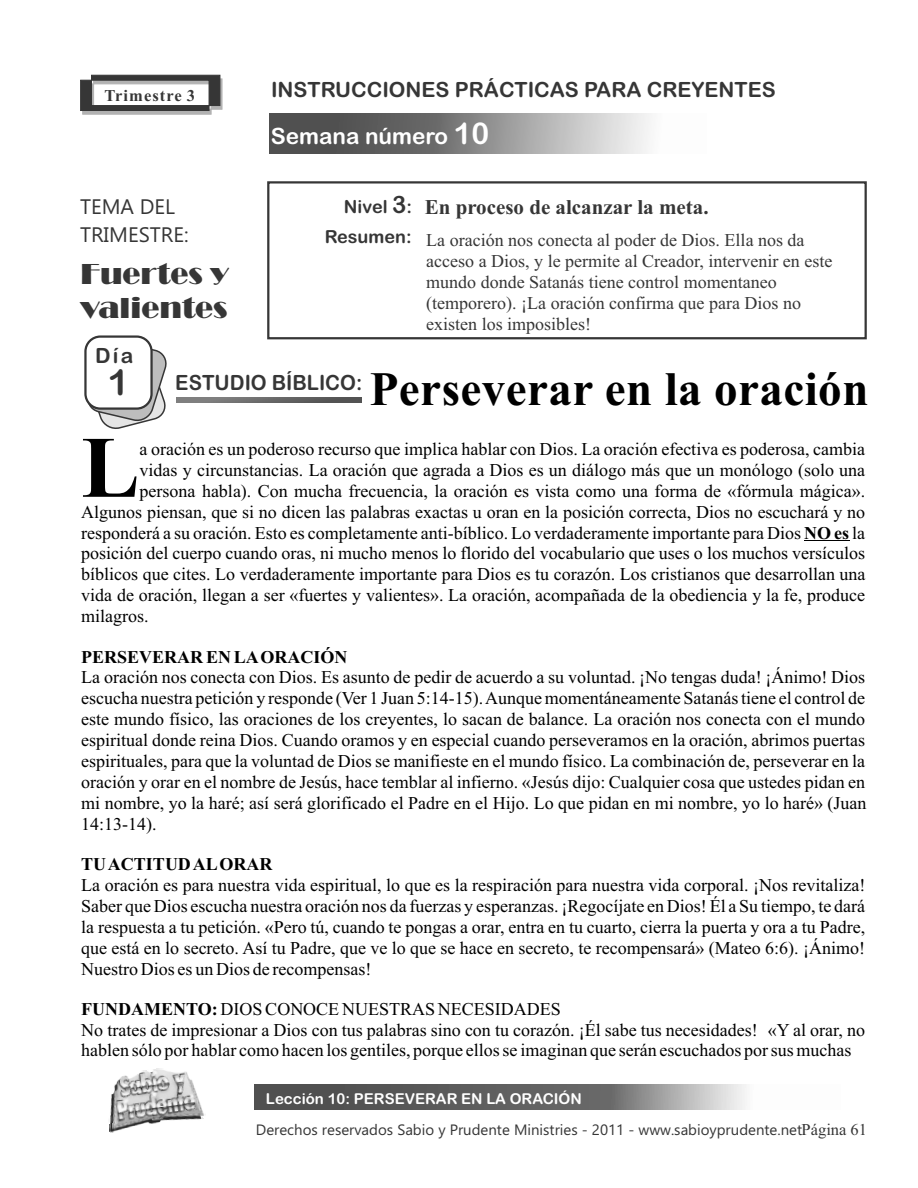
<style>
.page{position:relative;width:918px;height:1188px;background:#fff}
.page>*{position:absolute;margin:0;border:0;box-sizing:border-box;transform-origin:0 0}
.t1{font:700 87.45px "Times New Roman";color:#000}
.t2{font:700 48px "Times New Roman";letter-spacing:.01em;color:#000}
.t3{font:36px "Arial Rounded MT Bold";color:#363636}
.t4{font:30px/33.9px "Broadway";color:#363636}
.t5{font:22.5px "Arial Rounded MT Bold";color:#fff}
.t6{font:21px "Arial Rounded MT Bold";color:#363636}
.t7{font:700 21px "Times New Roman";color:#363636}
.t8{font:21px/27.9px "Ebrima";color:#363636}
.t9{font:21px "Arial Rounded MT Bold";color:#363636;scale:.95 1}
.t10{font:18px/21px "Times New Roman";color:#000;text-align:justify}
.t11{font:18px/21px "Times New Roman";color:#363636}
.t12{font:700 18px "Times New Roman";color:#000}
.t13{font:18px "Arial Rounded MT Bold";color:#363636}
.t14{font:700 16.5px "Times New Roman";letter-spacing:.065em;color:#363636}
.t15{font:15px "Ebrima";color:#363636}
.t16{font:15px "Arial Rounded MT Bold";color:#fff}
.s1{font-size:30px}
.s2{font-size:24px}
.s3{font-weight:700}
.s4{font-family:"Times New Roman";font-size:16.5px}
</style>
<div class="page">
<div style="left:267px;top:181px;width:600px;height:158px;border:2px solid #363636"></div>
<hr style="left:804px;top:540px;width:45px;height:1px;background:#000">
<svg style="left:255px;top:1085px;width:491px;height:24px;background:#727272"></svg>
<img style="left:109px;top:1068px;width:95px;height:62px">
<svg style="left:176px;top:397px;width:186px;height:6px"></svg>
<svg style="left:90px;top:349px;width:77px;height:80px"></svg>
<div style="left:84px;top:335px;width:69px;height:75px;background:#fff;border:2px solid #363636;border-radius:15px"></div>
<svg style="left:80px;top:75px;width:142px;height:40px"></svg>
<svg style="left:269px;top:113px;width:382px;height:41px;background:#8b8b8b"></svg>
<p class="t14" style="left:104px;top:89px;width:92px">Trimestre 3</p>
<p class="t8" style="left:80px;top:195px;width:110px">TEMA DEL<br>TRIMESTRE:</p>
<h3 class="t4" style="left:81px;top:257px;width:149px">Fuertes y valientes</h3>
<p class="t6" style="left:271px;top:82px;width:506px">INSTRUCCIONES PRÁCTICAS PARA CREYENTES</p>
<p class="t5" style="left:271px;top:127px;width:220px">Semana número <span class="s1">10</span></p>
<p class="t13" style="left:344px;top:200px;width:70px">Nivel <span class="s2">3</span>:</p>
<p class="t13" style="left:325px;top:230px;width:88px">Resumen:</p>
<p class="t7" style="left:425px;top:200px;width:285px">En proceso de alcanzar la meta.</p>
<p class="t11" style="left:426px;top:231px;width:408px">La oración nos conecta al poder de Dios. Ella nos da acceso a Dios, y le permite al Creador, intervenir en este mundo donde Satanás tiene control momentaneo (temporero). ¡La oración confirma que para Dios no existen los imposibles!</p>
<p class="t6" style="left:95px;top:347px;width:40px">Día</p>
<h3 class="t3" style="left:108px;top:369px;width:23px">1</h3>
<p class="t9" style="left:175px;top:375px;width:198px">ESTUDIO BÍBLICO:</p>
<h2 class="t2" style="left:370px;top:372px;width:500px">Perseverar en la oración</h2>
<h1 class="t1" style="left:81px;top:438px;width:60px">L</h1>
<p class="t10" style="left:140px;top:440px;width:727px">a oración es un poderoso recurso que implica hablar con Dios. La oración efectiva es poderosa, cambia</p>
<p class="t10" style="left:140px;top:461px;width:727px">vidas y circunstancias. La oración que agrada a Dios es un diálogo más que un monólogo (solo una</p>
<p class="t10" style="left:140px;top:482px;width:727px">persona habla). Con mucha frecuencia, la oración es vista como una forma de «fórmula mágica».</p>
<p class="t10" style="left:81px;top:503px;width:785px">Algunos piensan, que si no dicen las palabras exactas u oran en la posición correcta, Dios no escuchará y no</p>
<p class="t10" style="left:81px;top:524px;width:785px">responderá a su oración. Esto es completamente anti-bíblico. Lo verdaderamente importante para Dios <span class="s3">NO es</span> la</p>
<p class="t10" style="left:81px;top:545px;width:785px">posición del cuerpo cuando oras, ni mucho menos lo florido del vocabulario que uses o los muchos versículos</p>
<p class="t10" style="left:81px;top:566px;width:786px">bíblicos que cites. Lo verdaderamente importante para Dios es tu corazón. Los cristianos que desarrollan una</p>
<p class="t10" style="left:81px;top:587px;width:785px">vida de oración, llegan a ser «fuertes y valientes». La oración, acompañada de la obediencia y la fe, produce</p>
<p class="t10" style="left:81px;top:607px;width:69px">milagros.</p>
<p class="t12" style="left:81px;top:651px;width:268px">PERSEVERAR EN LAORACIÓN</p>
<p class="t10" style="left:81px;top:668px;width:787px">La oración nos conecta con Dios. Es asunto de pedir de acuerdo a su voluntad. ¡No tengas duda! ¡Ánimo! Dios escucha nuestra petición y responde (Ver 1 Juan 5:14-15). Aunque momentáneamente Satanás tiene el control de este mundo físico, las oraciones de los creyentes, lo sacan de balance. La oración nos conecta con el mundo espiritual donde reina Dios. Cuando oramos y en especial cuando perseveramos en la oración, abrimos puertas espirituales, para que la voluntad de Dios se manifieste en el mundo físico. La combinación de, perseverar en la oración y orar en el nombre de Jesús, hace temblar al infierno. «Jesús dijo: Cualquier cosa que ustedes pidan en mi nombre, yo la haré; así será glorificado el Padre en el Hijo. Lo que pidan en mi nombre, yo lo haré» (Juan 14:13-14).</p>
<p class="t12" style="left:81px;top:858px;width:193px">TU ACTITUD ALORAR</p>
<p class="t10" style="left:81px;top:876px;width:786px">La oración es para nuestra vida espiritual, lo que es la respiración para nuestra vida corporal. ¡Nos revitaliza!<br>Saber que Dios escucha nuestra oración nos da fuerzas y esperanzas. ¡Regocíjate en Dios! Él a Su tiempo, te dará la respuesta a tu petición. «Pero tú, cuando te pongas a orar, entra en tu cuarto, cierra la puerta y ora a tu Padre, que está en lo secreto. Así tu Padre, que ve lo que se hace en secreto, te recompensará» (Mateo 6:6). ¡Ánimo!<br>Nuestro Dios es un Dios de recompensas!</p>
<p class="t10" style="left:81px;top:1001px;width:785px;text-align:left"><span class="s3">FUNDAMENTO:</span> DIOS CONOCE NUESTRAS NECESIDADES<br>No trates de impresionar a Dios con tus palabras sino con tu corazón. ¡Él sabe tus necesidades! «Y al orar, no hablen sólo por hablar como hacen los gentiles, porque ellos se imaginan que serán escuchados por sus muchas</p>
<p class="t16" style="left:266px;top:1093px;width:317px">Lección 10: PERSEVERAR EN LA ORACIÓN</p>
<p class="t15" style="left:256px;top:1124px;width:613px">Derechos reservados Sabio y Prudente Ministries - 2011 - www.sabioyprudente.net<span class="s4">Página 61</span></p>
</div>
